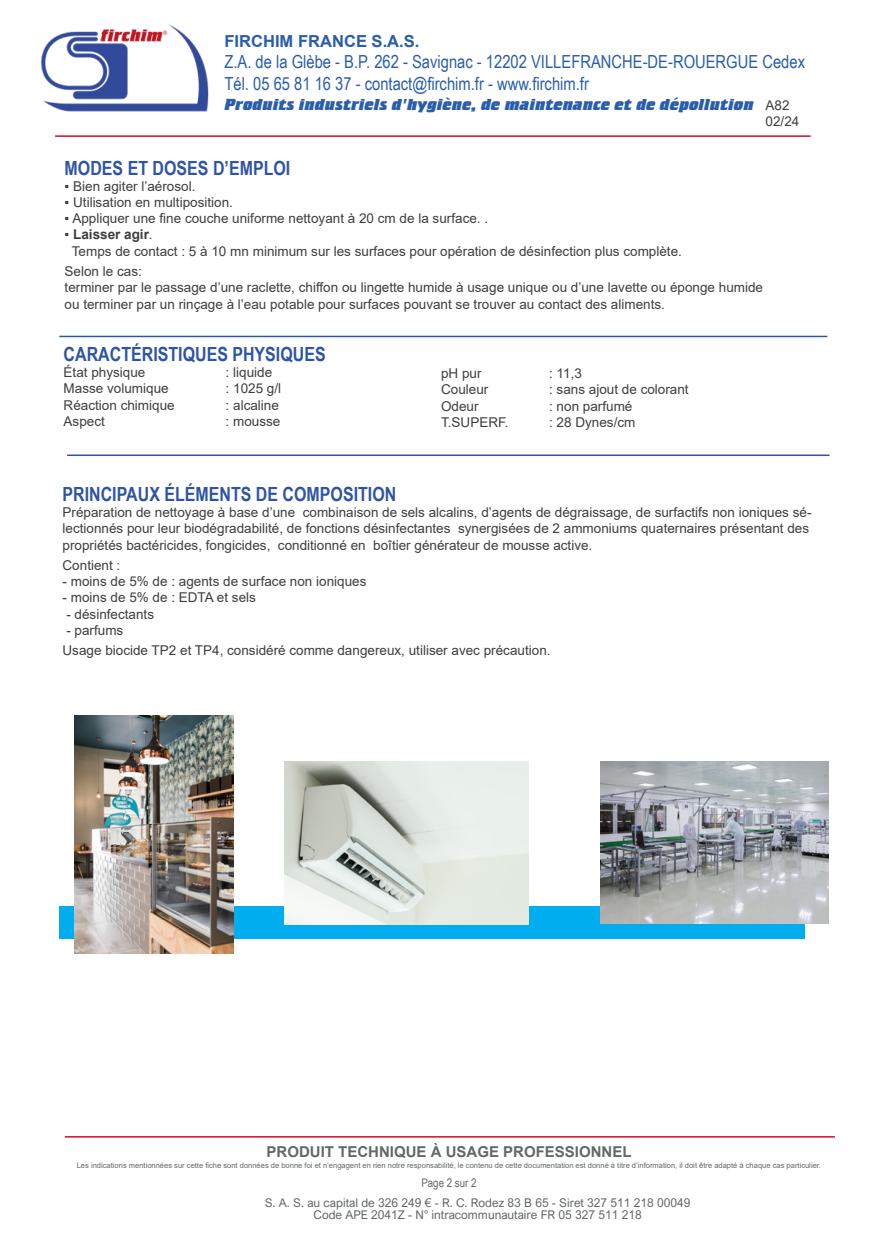
<style>
.page{position:relative;width:893px;height:1251px;background:#fff}
.page>*{position:absolute;margin:0;border:0;box-sizing:border-box;transform-origin:0 0}
.t1{font:700 19.5px "Arial Narrow";color:#2f54a5}
.t2{font:700 19.5px "Arial Narrow";color:#2e54a5}
.t3{font:18px "Arial Narrow";color:#2a5dab}
.t4{font:16.5px "Crillee Extra Bold Italic Plain";color:#2a5dab}
.t5{font:700 16.5px "Arial";color:#2a5dab}
.t6{font:700 15px "Arial";color:#646769}
.t7{font:13.5px/16.2px "Arial";color:#3e3e3f}
.t8{font:700 13.5px "Arial";color:#3e3e3f}
.t9{font:12px "Arial Nova";color:#646769}
.t10{font:11.85px "Arial Narrow";color:#646769}
.t11{font:7.5px "Arial";color:#646769}
.s1{font-weight:400}
</style>
<div class="page">
<hr style="left:59px;top:335px;width:768px;height:2px;background:#2e54a5">
<hr style="left:67px;top:454px;width:762px;height:2px;background:#2e54a5">
<img style="left:41px;top:24px;width:168px;height:88px">
<hr style="left:55px;top:135px;width:755px;height:2px;background:#d90727">
<hr style="left:65px;top:1135px;width:770px;height:2px;background:#d90727">
<div style="left:59px;top:906px;width:746px;height:32px;background:#00aeef"></div>
<img style="left:600px;top:761px;width:228px;height:162px">
<img style="left:284px;top:761px;width:245px;height:163px">
<img style="left:74px;top:715px;width:159px;height:238px">
<p class="t5" style="left:224px;top:29px;width:197px">FIRCHIM FRANCE S.A.S.</p>
<p class="t3" style="left:224px;top:49px;width:582px">Z.A. de la Glèbe - B.P. 262 - Savignac - 12202 VILLEFRANCHE-DE-ROUERGUE Cedex</p>
<p class="t3" style="left:224px;top:70px;width:366px">Tél. 05 65 81 16 37 - contact@firchim.fr - www.firchim.fr</p>
<p class="t4" style="left:224px;top:94px;width:531px">Produits industriels d'hygiène, de maintenance et de dépollution</p>
<p class="t7" style="left:765px;top:97px;width:26px">A82</p>
<p class="t7" style="left:765px;top:113px;width:35px">02/24</p>
<p class="t1" style="left:65px;top:153px;width:227px">MODES ET DOSES D’EMPLOI</p>
<p class="t7" style="left:65px;top:178px;width:132px">▪ Bien agiter l’aérosol.</p>
<p class="t7" style="left:65px;top:194px;width:170px">▪ Utilisation en multiposition.</p>
<p class="t7" style="left:65px;top:210px;width:425px">▪ Appliquer une fine couche uniforme nettoyant à 20 cm de la surface. .</p>
<p class="t8" style="left:65px;top:225px;width:90px"><span class="s1">▪</span> Laisser agir<span class="s1">.</span></p>
<p class="t7" style="left:72px;top:242px;width:612px">Temps de contact : 5 à 10 mn minimum sur les surfaces pour opération de désinfection plus complète.</p>
<p class="t7" style="left:65px;top:263px;width:79px">Selon le cas:</p>
<p class="t7" style="left:65px;top:279px;width:700px">terminer par le passage d’une raclette, chiffon ou lingette humide à usage unique ou d’une lavette ou éponge humide</p>
<p class="t7" style="left:65px;top:295px;width:602px">ou terminer par un rinçage à l’eau potable pour surfaces pouvant se trouver au contact des aliments.</p>
<p class="t2" style="left:64px;top:339px;width:264px">CARACTÉRISTIQUES PHYSIQUES</p>
<p class="t7" style="left:64px;top:364px;width:83px">État physique</p>
<p class="t7" style="left:226px;top:364px;width:48px">: liquide</p>
<p class="t7" style="left:64px;top:380px;width:107px">Masse volumique</p>
<p class="t7" style="left:226px;top:380px;width:57px">: 1025 g/l</p>
<p class="t7" style="left:64px;top:396px;width:113px">Réaction chimique</p>
<p class="t7" style="left:226px;top:396px;width:55px">: alcaline</p>
<p class="t7" style="left:64px;top:413px;width:43px">Aspect</p>
<p class="t7" style="left:226px;top:413px;width:56px">: mousse</p>
<p class="t7" style="left:441px;top:365px;width:42px">pH pur</p>
<p class="t7" style="left:549px;top:365px;width:34px">: 11,3</p>
<p class="t7" style="left:441px;top:381px;width:49px">Couleur</p>
<p class="t7" style="left:549px;top:381px;width:141px">: sans ajout de colorant</p>
<p class="t7" style="left:441px;top:397px;width:39px">Odeur</p>
<p class="t7" style="left:549px;top:397px;width:85px">: non parfumé</p>
<p class="t7" style="left:441px;top:414px;width:69px">T.SUPERF.</p>
<p class="t7" style="left:549px;top:414px;width:88px">: 28 Dynes/cm</p>
<p class="t1" style="left:63px;top:479px;width:335px">PRINCIPAUX ÉLÉMENTS DE COMPOSITION</p>
<p class="t7" style="left:63px;top:504px;width:750px">Préparation de nettoyage à base d’une combinaison de sels alcalins, d’agents de dégraissage, de surfactifs non ioniques sé&shy;lectionnés pour leur biodégradabilité, de fonctions désinfectantes synergisées de 2 ammoniums quaternaires présentant des propriétés bactéricides, fongicides, conditionné en boîtier générateur de mousse active.</p>
<p class="t7" style="left:63px;top:557px;width:59px">Contient :</p>
<p class="t7" style="left:63px;top:573px;width:305px">- moins de 5% de : agents de surface non ioniques</p>
<p class="t7" style="left:63px;top:589px;width:195px">- moins de 5% de : EDTA et sels</p>
<p class="t7" style="left:66px;top:605px;width:89px">- désinfectants</p>
<p class="t7" style="left:66px;top:621px;width:59px">- parfums</p>
<p class="t7" style="left:63px;top:642px;width:489px">Usage biocide TP2 et TP4, considéré comme dangereux, utiliser avec précaution.</p>
<p class="t6" style="left:267px;top:1141px;width:367px">PRODUIT TECHNIQUE À USAGE PROFESSIONNEL</p>
<p class="t11" style="left:77px;top:1159px;width:746px">Les indications mentionnées sur cette fiche sont données de bonne foi et n’engagent en rien notre responsabilité, le contenu de cette documentation est donné à titre d’information, il doit être adapté à chaque cas particulier.</p>
<p class="t10" style="left:421px;top:1174px;width:57px">Page 2 sur 2</p>
<p class="t9" style="left:265px;top:1195px;width:427px">S. A. S. au capital de 326 249 € - R. C. Rodez 83 B 65 - Siret 327 511 218 00049</p>
<p class="t9" style="left:313px;top:1207px;width:330px">Code APE 2041Z - N° intracommunautaire FR 05 327 511 218</p>
</div>
